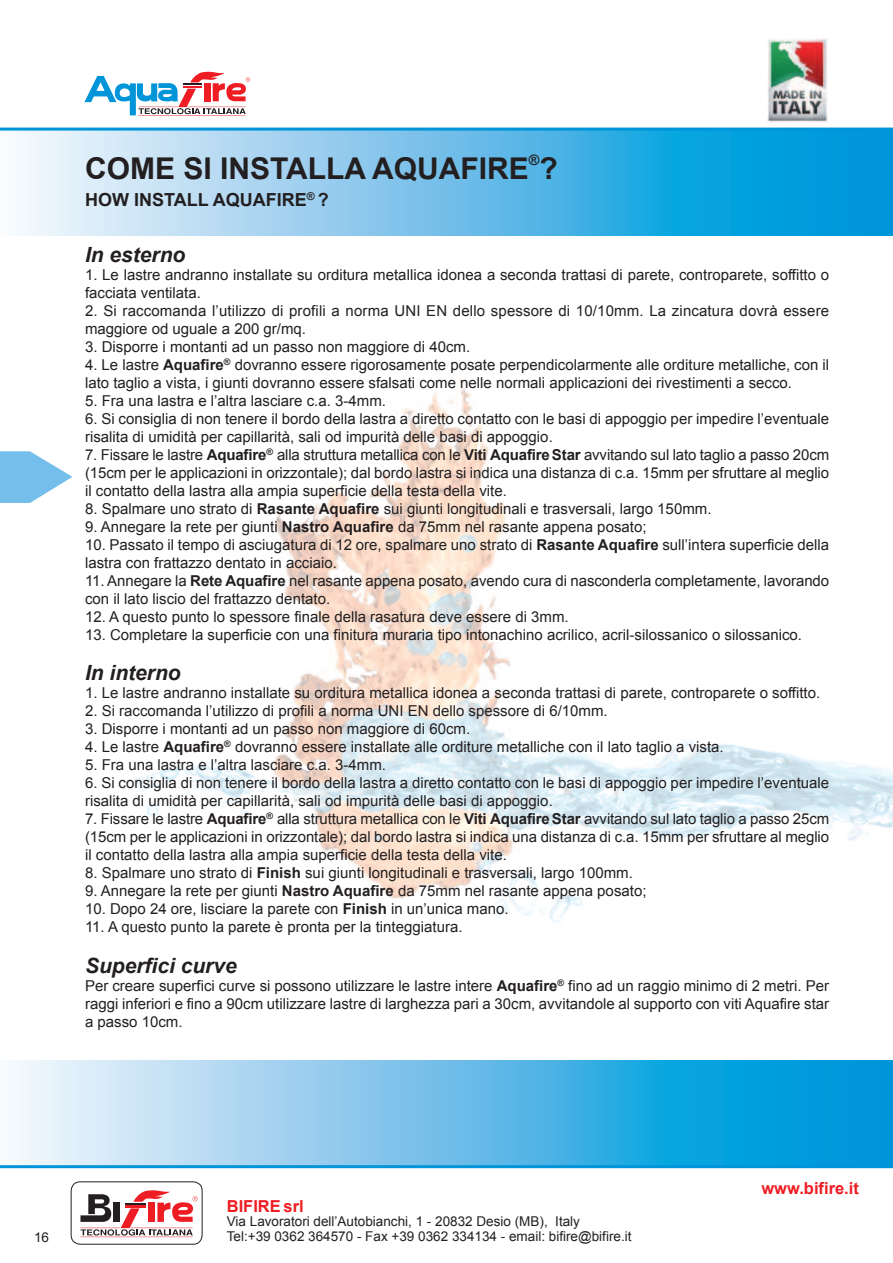
<style>
.page{position:relative;width:893px;height:1263px;background:#fff}
.page>*{position:absolute;margin:0;border:0;box-sizing:border-box;transform-origin:0 0}
.t1{font:700 30px "Arial";color:#231f20}
.t2{font:italic 700 21px "Arial";color:#231f20}
.t3{font:700 18px "Arial";color:#231f20}
.t4{font:700 16.5px "Arial";color:#ee1d23}
.t5{font:15px/18px "Arial";color:#231f20}
.t6{font:700 14.4px "Arial";color:#231f20}
.t7{font:13.5px/14.2px "Arial";color:#231f20}
.s1{font-weight:700}
</style>
<div class="page">
<img style="left:119px;top:71px;width:774px;height:1098px">
<hr style="left:138px;top:115px;width:108px;height:1px;background:#ee1d23">
<svg style="left:84px;top:72px;width:166px;height:43px"></svg>
<svg style="left:71px;top:1181px;width:132px;height:64px"></svg>
<svg style="left:11px;top:1061px;width:882px;height:104px;background:#69c0e9"></svg>
<svg style="left:18px;top:131px;width:875px;height:104px;background:#6ac0e9"></svg>
<hr style="left:0;top:1165px;width:893px;height:3px;background:#0095d9">
<hr style="left:0;top:128px;width:893px;height:3px;background:#0095d9">
<img style="left:767px;top:38px;width:60px;height:84px">
<svg style="left:0;top:451px;width:72px;height:52px"></svg>
<p class="t6" style="left:529px;top:152px;width:12px">®</p>
<h1 class="t1" style="left:85px;top:152px;width:474px">COME SI INSTALLA AQUAFIRE ?</h1>
<p class="t3" style="left:85px;top:190px;width:245px">HOW INSTALL AQUAFIRE<sup>®</sup> ?</p>
<h2 class="t2" style="left:85px;top:243px;width:102px">In esterno</h2>
<p class="t5" style="left:85px;top:266px;width:746px">1. Le lastre andranno installate su orditura metallica idonea a seconda trattasi di parete, controparete, soffitto o facciata ventilata.</p>
<p class="t5" style="left:85px;top:302px;width:746px">2. Si raccomanda l’utilizzo di profili a norma UNI EN dello spessore di 10/10mm. La zincatura dovrà essere maggiore od uguale a 200 gr/mq.</p>
<p class="t5" style="left:85px;top:338px;width:387px">3. Disporre i montanti ad un passo non maggiore di 40cm.</p>
<p class="t5" style="left:85px;top:356px;width:746px">4. Le lastre <span class="s1">Aquafire</span><sup>®</sup> dovranno essere rigorosamente posate perpendicolarmente alle orditure metalliche, con il lato taglio a vista, i giunti dovranno essere sfalsati come nelle normali applicazioni dei rivestimenti a secco.</p>
<p class="t5" style="left:85px;top:392px;width:302px">5. Fra una lastra e l’altra lasciare c.a. 3-4mm.</p>
<p class="t5" style="left:85px;top:410px;width:746px">6. Si consiglia di non tenere il bordo della lastra a diretto contatto con le basi di appoggio per impedire l’eventuale risalita di umidità per capillarità, sali od impurità delle basi di appoggio.</p>
<p class="t5" style="left:85px;top:446px;width:746px;text-align:justify">7. Fissare le lastre <span class="s1">Aquafire</span><sup>®</sup> alla struttura metallica con le <span class="s1">Viti AquafireStar</span> avvitando sul lato taglio a passo 20cm (15cm per le applicazioni in orizzontale); dal bordo lastra si indica una distanza di c.a. 15mm per sfruttare al meglio il contatto della lastra alla ampia superficie della testa della vite.</p>
<p class="t5" style="left:85px;top:500px;width:628px">8. Spalmare uno strato di <span class="s1">Rasante Aquafire</span> sui giunti longitudinali e trasversali, largo 150mm.</p>
<p class="t5" style="left:85px;top:518px;width:563px">9. Annegare la rete per giunti <span class="s1">Nastro Aquafire</span> da 75mm nel rasante appena posato;</p>
<p class="t5" style="left:85px;top:536px;width:746px">10. Passato il tempo di asciugatura di 12 ore, spalmare uno strato di <span class="s1">Rasante Aquafire</span> sull’intera superficie della lastra con frattazzo dentato in acciaio.</p>
<p class="t5" style="left:85px;top:572px;width:746px">11. Annegare la <span class="s1">Rete Aquafire</span> nel rasante appena posato, avendo cura di nasconderla completamente, lavorando con il lato liscio del frattazzo dentato.</p>
<p class="t5" style="left:85px;top:608px;width:485px">12. A questo punto lo spessore finale della rasatura deve essere di 3mm.</p>
<p class="t5" style="left:85px;top:626px;width:719px">13. Completare la superficie con una finitura muraria tipo intonachino acrilico, acril-silossanico o silossanico.</p>
<h2 class="t2" style="left:85px;top:661px;width:97px">In interno</h2>
<p class="t5" style="left:85px;top:684px;width:737px">1. Le lastre andranno installate su orditura metallica idonea a seconda trattasi di parete, controparete o soffitto.</p>
<p class="t5" style="left:85px;top:702px;width:524px">2. Si raccomanda l’utilizzo di profili a norma UNI EN dello spessore di 6/10mm.</p>
<p class="t5" style="left:85px;top:720px;width:387px">3. Disporre i montanti ad un passo non maggiore di 60cm.</p>
<p class="t5" style="left:85px;top:738px;width:640px">4. Le lastre <span class="s1">Aquafire</span><sup>®</sup> dovranno essere installate alle orditure metalliche con il lato taglio a vista.</p>
<p class="t5" style="left:85px;top:756px;width:302px">5. Fra una lastra e l’altra lasciare c.a. 3-4mm.</p>
<p class="t5" style="left:85px;top:774px;width:746px">6. Si consiglia di non tenere il bordo della lastra a diretto contatto con le basi di appoggio per impedire l’eventuale risalita di umidità per capillarità, sali od impurità delle basi di appoggio.</p>
<p class="t5" style="left:85px;top:810px;width:746px;text-align:justify">7. Fissare le lastre <span class="s1">Aquafire</span><sup>®</sup> alla struttura metallica con le <span class="s1">Viti AquafireStar</span> avvitando sul lato taglio a passo 25cm (15cm per le applicazioni in orizzontale); dal bordo lastra si indica una distanza di c.a. 15mm per sfruttare al meglio il contatto della lastra alla ampia superficie della testa della vite.</p>
<p class="t5" style="left:85px;top:864px;width:549px">8. Spalmare uno strato di <span class="s1">Finish</span> sui giunti longitudinali e trasversali, largo 100mm.</p>
<p class="t5" style="left:85px;top:882px;width:563px">9. Annegare la rete per giunti <span class="s1">Nastro Aquafire</span> da 75mm nel rasante appena posato;</p>
<p class="t5" style="left:85px;top:900px;width:425px">10. Dopo 24 ore, lisciare la parete con <span class="s1">Finish</span> in un’unica mano.</p>
<p class="t5" style="left:85px;top:918px;width:379px">11. A questo punto la parete è pronta per la tinteggiatura.</p>
<h2 class="t2" style="left:85px;top:954px;width:153px">Superfici curve</h2>
<p class="t5" style="left:85px;top:976px;width:746px;text-align:justify">Per creare superfici curve si possono utilizzare le lastre intere <span class="s1">Aquafire</span><sup>®</sup> fino ad un raggio minimo di 2 metri. Per raggi inferiori e fino a 90cm utilizzare lastre di larghezza pari a 30cm, avvitandole al supporto con viti Aquafire star a passo 10cm.</p>
<p class="t7" style="left:34px;top:1230px;width:17px">16</p>
<p class="t4" style="left:227px;top:1197px;width:79px">BIFIRE srl</p>
<p class="t7" style="left:227px;top:1214px;width:406px">Via Lavoratori dell’Autobianchi, 1 - 20832 Desio (MB), Italy<br>Tel:+39 0362 364570 - Fax +39 0362 334134 - email: bifire@bifire.it</p>
<p class="t4" style="left:761px;top:1179px;width:99px">www.bifire.it</p>
</div>
